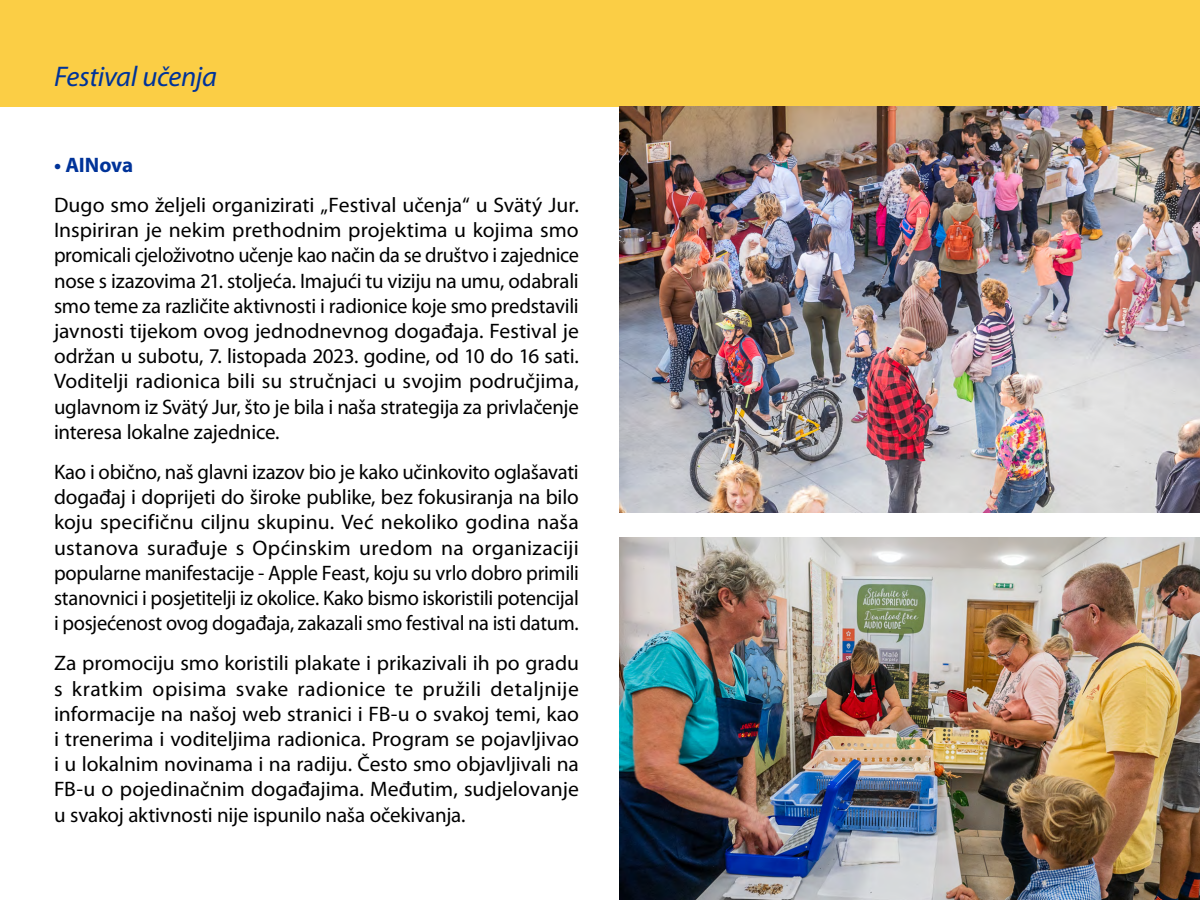
<style>
.page{position:relative;width:1200px;height:900px;background:#fff}
.page>*{position:absolute;margin:0;border:0;box-sizing:border-box;transform-origin:0 0}
.t1{font:italic 28.5px "Myriad Pro";letter-spacing:-.015em;color:#039}
.t2{font:21px/25.2px "Myriad Pro";letter-spacing:-.01em;color:#000;text-align:justify}
.t3{font:700 21px "Myriad Pro";letter-spacing:-.005em;color:#039}
</style>
<div class="page">
<div style="left:0;top:0;width:1200px;height:106px;background:#fbce45"></div>
<img style="left:620px;top:106px;width:580px;height:407px">
<img style="left:620px;top:537px;width:580px;height:363px">
<h1 class="t1" style="left:54px;top:59px;width:164px">Festival učenja</h1>
<p class="t3" style="left:54px;top:151px;width:81px">• AINova</p>
<p class="t2" style="left:54px;top:192px;width:526px">Dugo smo željeli organizirati „Festival učenja“ u Svätý Jur.<br>Inspiriran je nekim prethodnim projektima u kojima smo promicali cjeloživotno učenje kao način da se društvo i zajednice nose s izazovima 21. stoljeća. Imajući tu viziju na umu, odabrali smo teme za različite aktivnosti i radionice koje smo predstavili javnosti tijekom ovog jednodnevnog događaja. Festival je održan u subotu, 7. listopada 2023. godine, od 10 do 16 sati.<br>Voditelji radionica bili su stručnjaci u svojim područjima, uglavnom iz Svätý Jur, što je bila i naša strategija za privlačenje interesa lokalne zajednice.</p>
<p class="t2" style="left:54px;top:459px;width:527px">Kao i obično, naš glavni izazov bio je kako učinkovito oglašavati događaj i doprijeti do široke publike, bez fokusiranja na bilo koju specifičnu ciljnu skupinu. Već nekoliko godina naša ustanova surađuje s Općinskim uredom na organizaciji popularne manifestacije - Apple Feast, koju su vrlo dobro primili stanovnici i posjetitelji iz okolice. Kako bismo iskoristili potencijal i posjećenost ovog događaja, zakazali smo festival na isti datum.</p>
<p class="t2" style="left:54px;top:650px;width:527px">Za promociju smo koristili plakate i prikazivali ih po gradu s kratkim opisima svake radionice te pružili detaljnije informacije na našoj web stranici i FB-u o svakoj temi, kao i trenerima i voditeljima radionica. Program se pojavljivao i u lokalnim novinama i na radiju. Često smo objavljivali na FB-u o pojedinačnim događajima. Međutim, sudjelovanje u svakoj aktivnosti nije ispunilo naša očekivanja.</p>
</div>
